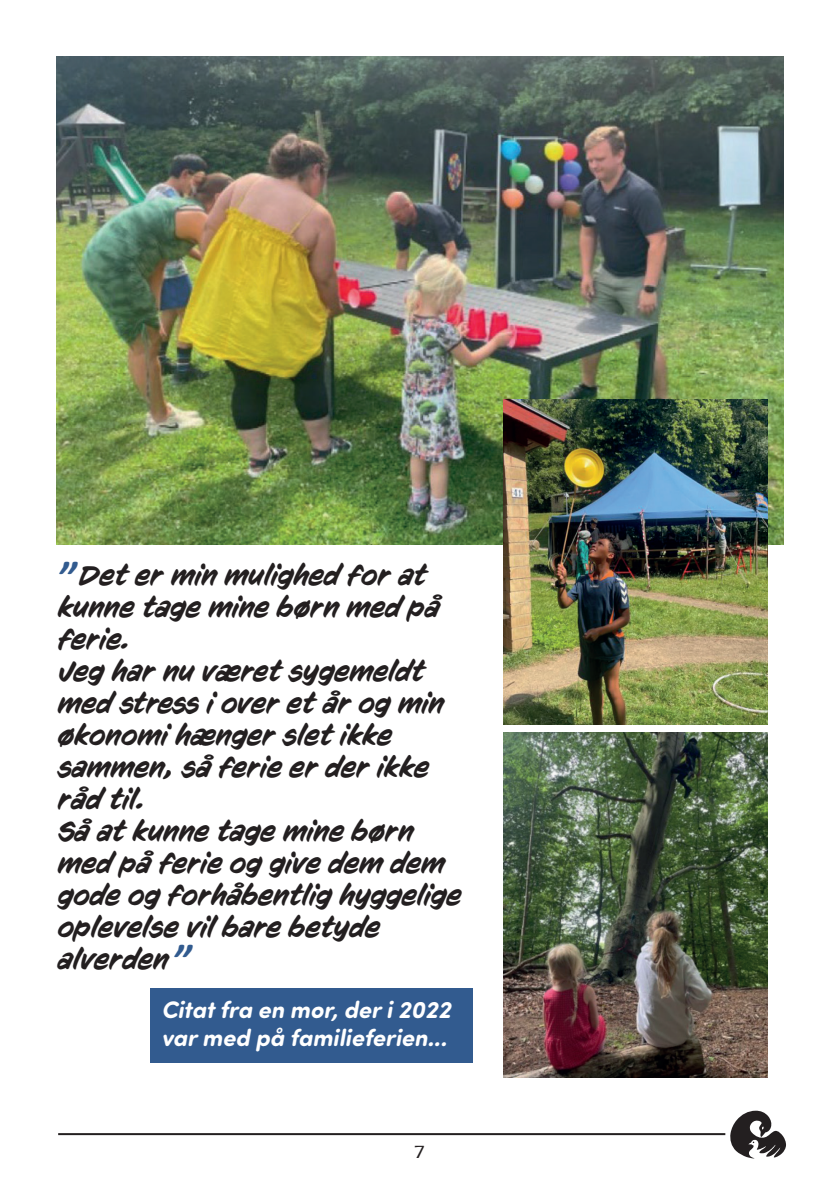
<style>
.page{position:relative;width:840px;height:1191px;background:#fff}
.page>*{position:absolute;margin:0;border:0;box-sizing:border-box;transform-origin:0 0}
.t1{font:italic 700 44px "Calibri";color:#325b8f}
.t2{font:italic 28px/32px "CC Sign Language";color:#231f20}
.t3{font:italic 700 24px/28.8px "Sofia Pro Soft";color:#fff}
.Br_dtekst{font:18px "Cora";color:#231f20}
</style>
<div class="page">
<hr style="left:58px;top:1133px;width:667px;height:2px;background:#231f20">
<svg style="left:730px;top:1110px;width:55px;height:48px"></svg>
<img style="left:503px;top:732px;width:264px;height:345px">
<img style="left:57px;top:57px;width:725px;height:487px">
<img style="left:503px;top:400px;width:264px;height:324px">
<div style="left:150px;top:988px;width:322px;height:74px;background:#325b8f"></div>
<p class="t2" style="left:58px;top:559px;width:383px;text-indent:20px">Det er min mulighed for at kunne tage mine børn med på ferie.</p>
<p class="t2" style="left:58px;top:655px;width:387px">Jeg har nu været sygemeldt med stress i over et år og min økonomi hænger slet ikke</p>
<p class="t2" style="left:58px;top:751px;width:372px">sammen, så ferie er der ikke råd til.</p>
<p class="t2" style="left:58px;top:815px;width:405px">Så at kunne tage mine børn med på ferie og give dem dem gode og forhåbentlig hyggelige oplevelse vil bare betyde</p>
<p class="t2" style="left:58px;top:943px;width:112px">alverden</p>
<p class="t1" style="left:57px;top:546px;width:21px">”</p>
<p class="t1" style="left:172px;top:929px;width:21px">”</p>
<p class="t3" style="left:161px;top:993px;width:291px">Citat fra en mor, der i 2022 var med på familieferien...</p>
<p class="Br_dtekst" style="left:414px;top:1140px;width:12px">7</p>
</div>
